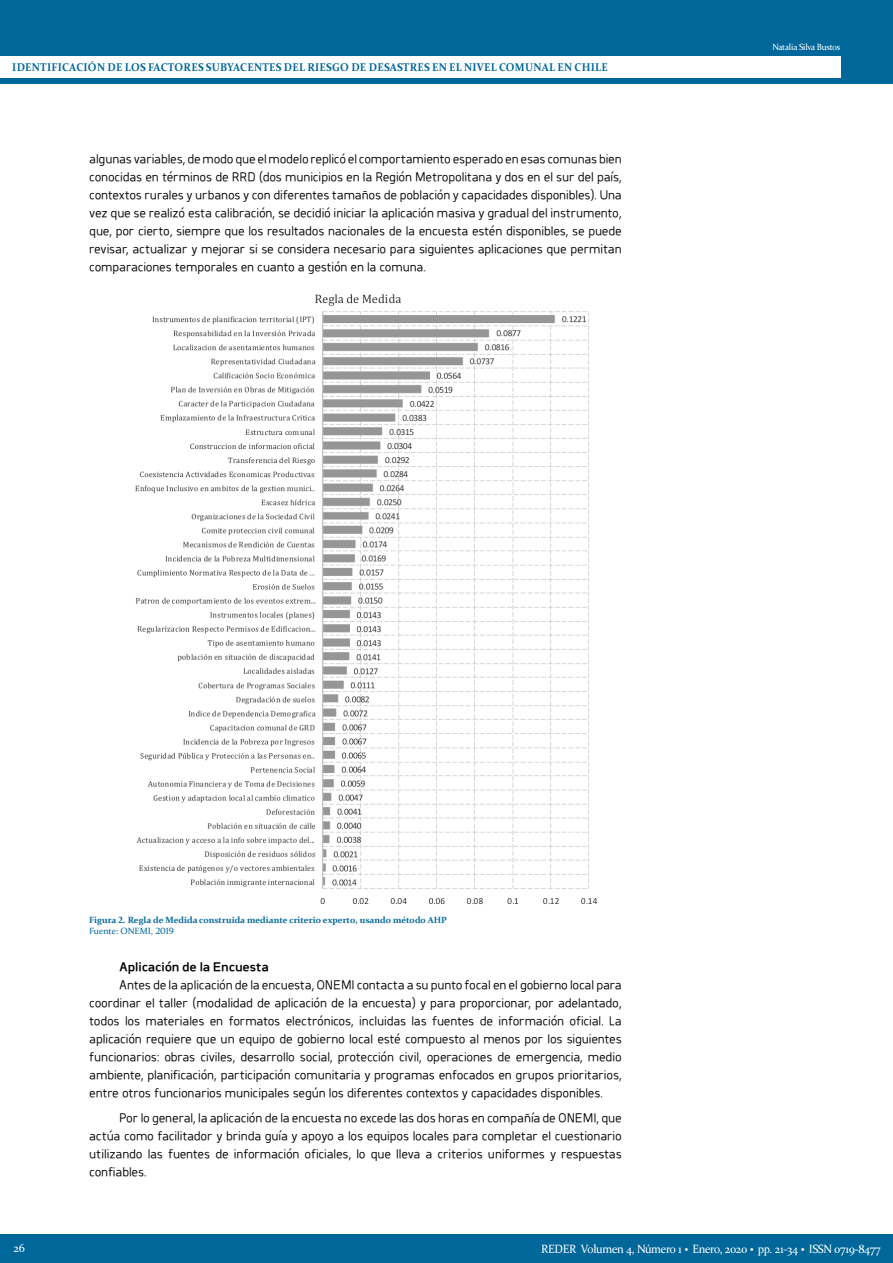
<style>
.page{position:relative;width:893px;height:1263px;background:#fff}
.page>*{position:absolute;margin:0;border:0;box-sizing:border-box;transform-origin:0 0}
.Cuerpo{font:15px/18px "Hospital";letter-spacing:-.015em;color:#000;text-align:justify}
.Subtítulos_02{font:700 15px "Hospital";letter-spacing:-.015em;color:#000}
.t1{font:12px "Constantia";letter-spacing:-.025em;color:#fff;scale:.95 1}
.t2{font:700 11.25px "Constantia";letter-spacing:.02em;color:#00679b;scale:.95 1}
.Pie_de_foto{font:700 9px "Constantia";color:#00679b}
.t3{font:9px "Constantia";letter-spacing:-.025em;color:#fff;scale:.95 1}
.Pie_de_foto-2{font:9px "Constantia";color:#00679b}
.s1{font-weight:700;font-size:18px}
</style>
<div class="page">
<img style="left:135px;top:294px;width:463px;height:610px">
<div style="left:0;top:0;width:893px;height:84px;background:#00679b"></div>
<div style="left:0;top:56px;width:840px;height:22px;background:#fff"></div>
<div style="left:0;top:1234px;width:893px;height:29px;background:#00679b"></div>
<p class="t2" style="left:12px;top:60px;width:628px">IDENTIFICACIÓN DE LOS FACTORES SUBYACENTES DEL RIESGO DE DESASTRES EN EL NIVEL COMUNAL EN CHILE</p>
<p class="Cuerpo" style="left:89px;top:149px;width:534px">algunas variables, de modo que el modelo replicó el comportamiento esperado en esas comunas bien conocidas en términos de RRD (dos municipios en la Región Metropolitana y dos en el sur del país, contextos rurales y urbanos y con diferentes tamaños de población y capacidades disponibles). Una vez que se realizó esta calibración, se decidió iniciar la aplicación masiva y gradual del instrumento, que, por cierto, siempre que los resultados nacionales de la encuesta estén disponibles, se puede revisar, actualizar y mejorar si se considera necesario para siguientes aplicaciones que permitan comparaciones temporales en cuanto a gestión en la comuna.</p>
<p class="t3" style="left:772px;top:41px;width:73px">Natalia Silva Bustos</p>
<p class="Pie_de_foto" style="left:89px;top:914px;width:359px">Figura 2. Regla de Medida construida mediante criterio experto, usando método AHP</p>
<p class="Pie_de_foto-2" style="left:89px;top:925px;width:86px">Fuente: ONEMI, 2019</p>
<p class="Subtítulos_02" style="left:119px;top:958px;width:151px">Aplicación de la Encuesta</p>
<p class="Cuerpo" style="left:89px;top:975px;width:534px;text-indent:30px">Antes de la aplicación de la encuesta, ONEMI contacta a su punto focal en el gobierno local para coordinar el taller (modalidad de aplicación de la encuesta) y para proporcionar, por adelantado, todos los materiales en formatos electrónicos, incluidas las fuentes de información oficial. La aplicación requiere que un equipo de gobierno local esté compuesto al menos por los siguientes funcionarios: obras civiles, desarrollo social, protección civil, operaciones de emergencia, medio ambiente, planificación, participación comunitaria y programas enfocados en grupos prioritarios, entre otros funcionarios municipales según los diferentes contextos y capacidades disponibles.</p>
<p class="Cuerpo" style="left:89px;top:1108px;width:534px;text-indent:30px">Por lo general, la aplicación de la encuesta no excede las dos horas en compañía de ONEMI, que actúa como facilitador y brinda guía y apoyo a los equipos locales para completar el cuestionario utilizando las fuentes de información oficiales, lo que lleva a criterios uniformes y respuestas confiables.</p>
<p class="t1" style="left:14px;top:1239px;width:14px">26</p>
<p class="t1" style="left:541px;top:1240px;width:359px">REDER Volumen 4, Número 1 <span class="s1">·</span> Enero, 2020 <span class="s1">·</span> pp. 21-34 <span class="s1">·</span> ISSN 0719-8477</p>
</div>
